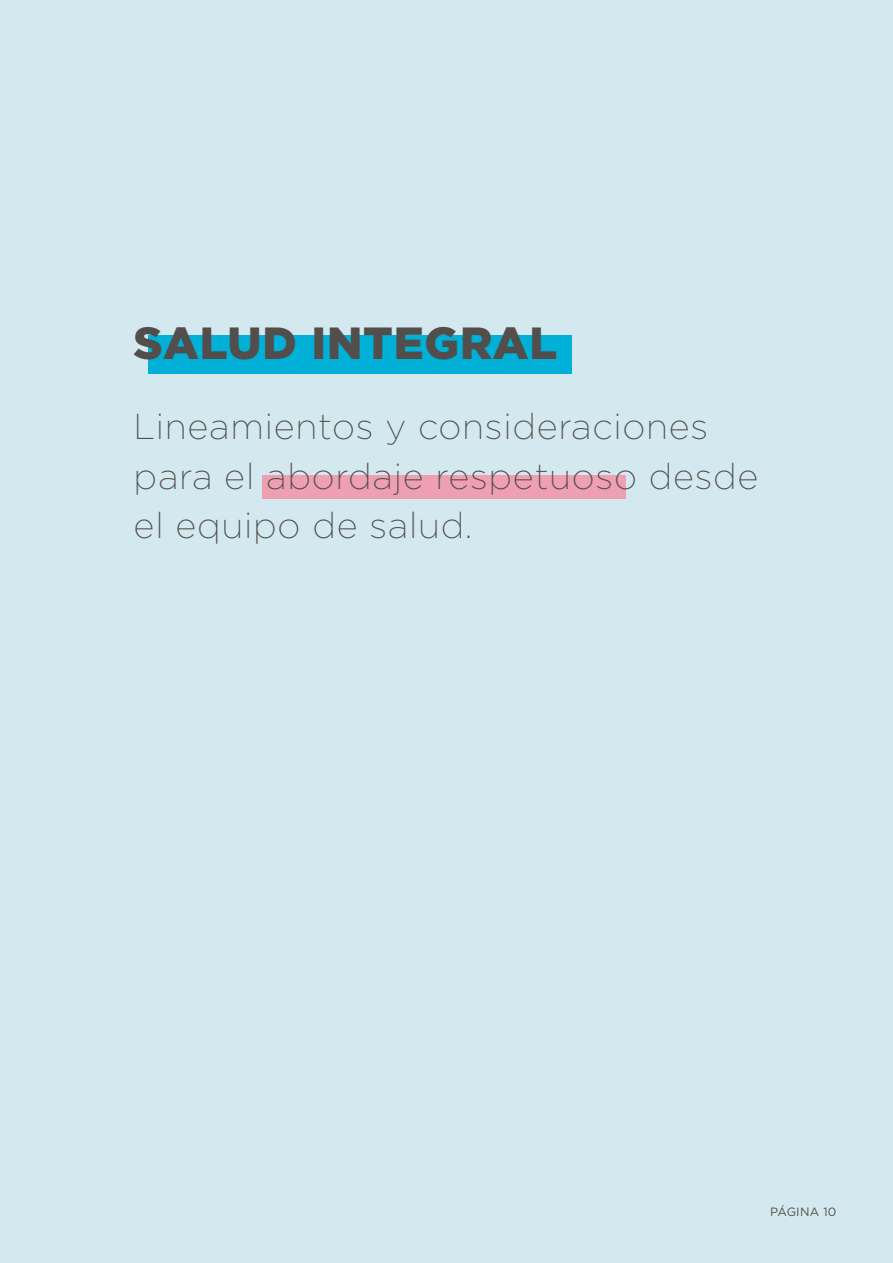
<style>
.page{position:relative;width:893px;height:1263px;background:#d3e9ef}
.page>*{position:absolute;margin:0;border:0;box-sizing:border-box;transform-origin:0 0}
.t1{font:900 45px "Gotham";letter-spacing:.02em;color:#524e4b}
.t2{font:200 36px/49.5px "Gotham";letter-spacing:.02em;color:#524e4b}
.t3{font:12px "Gotham";letter-spacing:.02em;color:#524e4b}
</style>
<div class="page">
<div style="left:148px;top:335px;width:423px;height:39px;background:#00b0d7"></div>
<div style="left:262px;top:475px;width:363px;height:24px;background:#ee9fb2"></div>
<p class="t1" style="left:134px;top:312px;width:425px">SALUD INTEGRAL</p>
<p class="t2" style="left:134px;top:400px;width:626px">Lineamientos y consideraciones para el abordaje respetuoso desde el equipo de salud.</p>
<p class="t3" style="left:770px;top:1203px;width:68px">PÁGINA 10</p>
</div>
